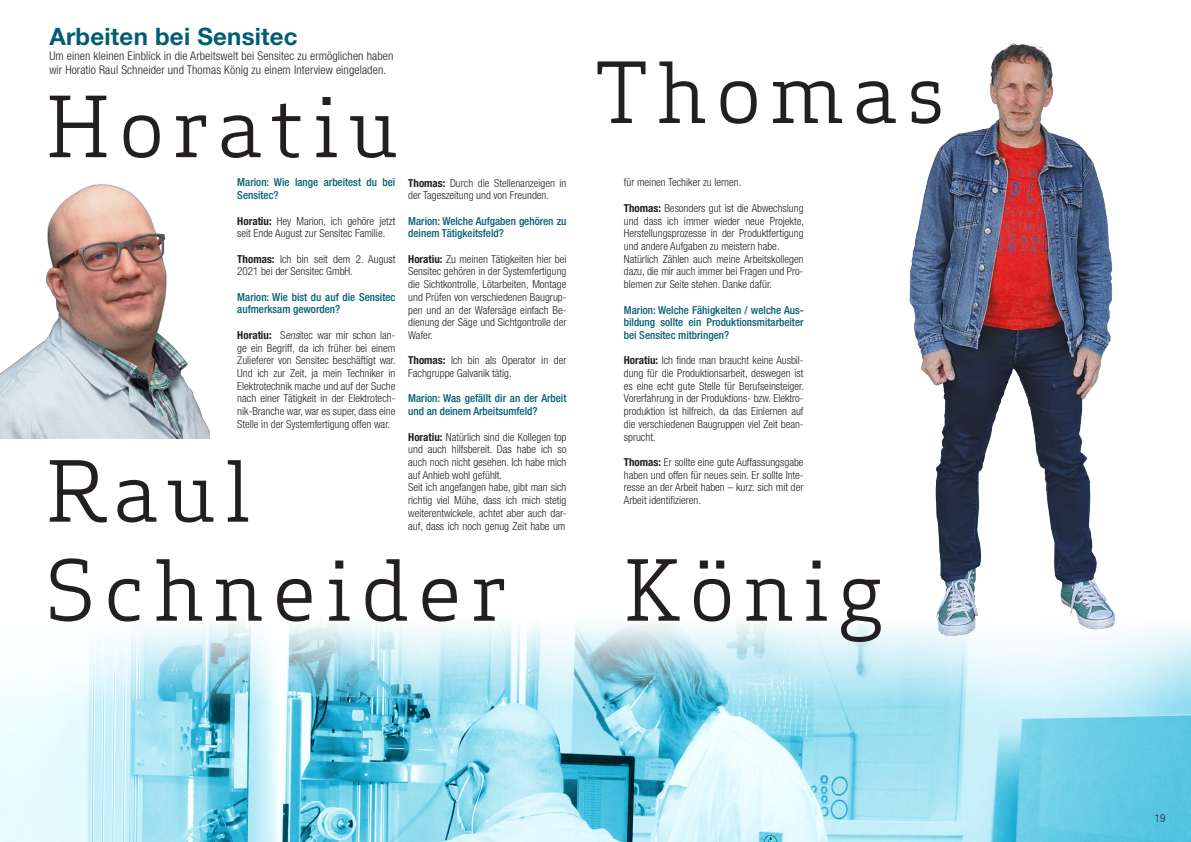
<style>
.page{position:relative;width:1191px;height:842px;background:#fff}
.page>*{position:absolute;margin:0;border:0;box-sizing:border-box;transform-origin:0 0}
.t1{font:82px "Apex Serif";letter-spacing:.11em;color:#231f20}
.t2{font:700 24px "Helvetica Neue LT Std";letter-spacing:.01em;color:#005d73}
.t3{font:300 condensed 12px "Helvetica Neue LT Std";letter-spacing:.01em;color:#231f20}
.t4{font:300 condensed 11px/12.7px "Helvetica Neue LT Std";color:#231f20;text-align:justify}
.t5{font:500 condensed 11px/12.7px "Helvetica Neue LT Std";color:#005d73}
.s1{font-weight:700}
.s2{font-style:italic}
</style>
<div class="page">
<img style="left:909px;top:43px;width:206px;height:572px">
<img style="left:0;top:615px;width:1191px;height:227px">
<img style="left:0;top:184px;width:209px;height:254px">
<p class="t2" style="left:49px;top:22px;width:250px">Arbeiten bei Sensitec</p>
<p class="t3" style="left:49px;top:48px;width:345px">Um einen kleinen Einblick in die Arbeitswelt bei Sensitec zu ermöglichen haben</p>
<p class="t3" style="left:49px;top:63px;width:338px">wir Horatio Raul Schneider und Thomas König zu einem Interview eingeladen.</p>
<p class="t1" style="left:46px;top:75px;width:353px">Horatiu</p>
<p class="t5" style="left:237px;top:176px;width:160px">Marion: Wie lange arbeitest du bei<br>Sensitec?</p>
<p class="t4" style="left:237px;top:214px;width:160px"><span class="s1">Horatiu:</span> Hey Marion, ich gehöre jetzt seit Ende August zur Sensitec Familie.</p>
<p class="t4" style="left:237px;top:252px;width:160px"><span class="s1">Thomas:</span> Ich bin seit dem 2. August<br>2021 bei der Sensitec GmbH.</p>
<p class="t5" style="left:237px;top:290px;width:159px">Marion: Wie bist du auf die Sensitec aufmerksam geworden?</p>
<p class="t4" style="left:237px;top:329px;width:160px"><span class="s1">Horatiu:</span> S<span class="s2">ens</span>itec war mir schon lan&shy;ge ein Begriff, da ich früher bei einem Zulieferer von Sensitec beschäftigt war.<br>Und ich zur Zeit, ja mein Techniker in Elektrotechnik mache und auf der Suche nach einer Tätigkeit in der Elektrotech&shy;nik-Branche war, war es super, dass eine Stelle in der Systemfertigung offen war.</p>
<p class="t1" style="left:46px;top:440px;width:206px">Raul</p>
<p class="t4" style="left:408px;top:176px;width:160px"><span class="s1">Thomas:</span> Durch die Stellenanzeigen in der Tageszeitung und von Freunden.</p>
<p class="t5" style="left:408px;top:214px;width:160px">Marion: Welche Aufgaben gehören zu deinem Tätigkeitsfeld?</p>
<p class="t4" style="left:408px;top:252px;width:160px"><span class="s1">Horatiu:</span> Zu meinen Tätigkeiten hier bei Sensitec gehören in der Systemfertigung die Sichtkontrolle, Lötarbeiten, Montage und Prüfen von verschiedenen Baugrup&shy;pen und an der Wafersäge einfach Be&shy;dienung der Säge und Sichtgontrolle der Wafer.</p>
<p class="t4" style="left:408px;top:354px;width:160px"><span class="s1">Thomas:</span> Ich bin als Operator in der<br>Fachgruppe Galvanik tätig.</p>
<p class="t5" style="left:408px;top:392px;width:160px">Marion: Was gefällt dir an der Arbeit und an deinem Arbeitsumfeld?</p>
<p class="t4" style="left:408px;top:430px;width:160px"><span class="s1">Horatiu:</span> Natürlich sind die Kollegen top und auch hilfsbereit. Das habe ich so auch noch nicht gesehen. Ich habe mich auf Anhieb wohl gefühlt.</p>
<p class="t4" style="left:408px;top:481px;width:160px">Seit ich angefangen habe, gibt man sich richtig viel Mühe, dass ich mich stetig weiterentwickele, achtet aber auch dar&shy;auf, dass ich noch genug Zeit habe um</p>
<p class="t1" style="left:46px;top:539px;width:464px">Schneider</p>
<p class="t1" style="left:595px;top:41px;width:351px">Thomas</p>
<p class="t4" style="left:624px;top:176px;width:119px">für meinen Techiker zu lernen.</p>
<p class="t4" style="left:624px;top:202px;width:182px"><span class="s1">Thomas:</span> Besonders gut ist die Abwechslung und dass ich immer wieder neue Projekte, Herstellungsprozesse in der Produktfertigung und andere Aufgaben zu meistern habe.</p>
<p class="t4" style="left:624px;top:252px;width:181px">Natürlich Zählen auch meine Arbeitskollegen dazu, die mir auch immer bei Fragen und Pro&shy;blemen zur Seite stehen. Danke dafür.</p>
<p class="t5" style="left:624px;top:303px;width:181px;text-align:justify">Marion: Welche Fähigkeiten / welche Aus&shy;bildung sollte ein Produktionsmitarbeiter bei Sensitec mitbringen?</p>
<p class="t4" style="left:624px;top:354px;width:182px"><span class="s1">Horatiu:</span> Ich finde man braucht keine Ausbil&shy;dung für die Produktionsarbeit, deswegen ist es eine echt gute Stelle für Berufseinsteiger.<br>Vorerfahrung in der Produktions- bzw. Elektro&shy;produktion ist hilfreich, da das Einlernen auf die verschiedenen Baugruppen viel Zeit bean&shy;sprucht.</p>
<p class="t4" style="left:624px;top:456px;width:181px"><span class="s1">Thomas:</span> Er sollte eine gute Auffassungsgabe haben und offen für neues sein. Er sollte Inte&shy;resse an der Arbeit haben – kurz: sich mit der Arbeit identifizieren.</p>
<p class="t1" style="left:624px;top:539px;width:261px">König</p>
<p class="t4" style="left:1154px;top:811px;width:12px">19</p>
</div>
